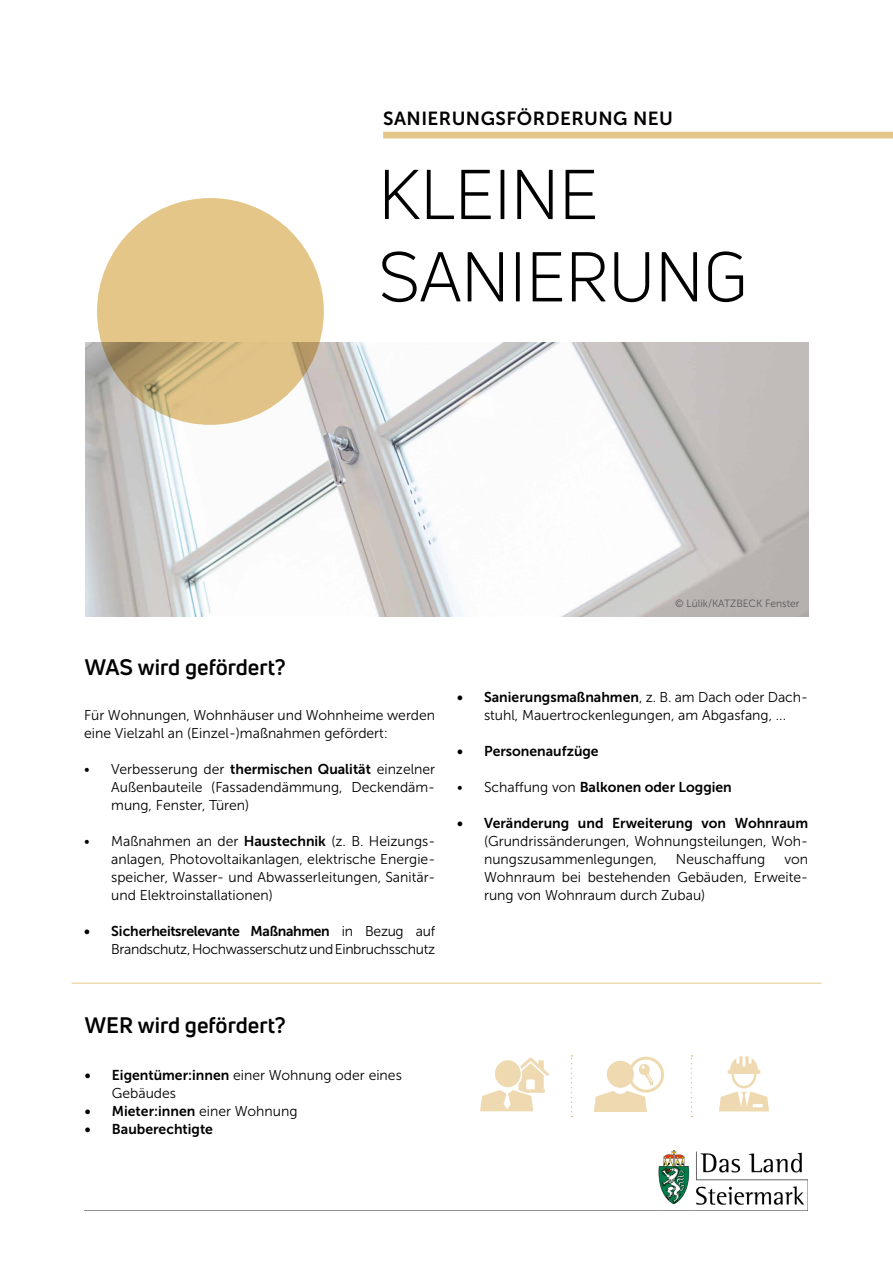
<style>
.page{position:relative;width:893px;height:1263px;background:#fff}
.page>*{position:absolute;margin:0;border:0;box-sizing:border-box;transform-origin:0 0}
.t1{font:68.85px/82.3px "Uni Neue";color:#000}
.t2{font:700 22.05px "Uni Neue";color:#000}
.t3{font:18.9px "Museo Sans 700";letter-spacing:.025em;color:#000}
.t4{font:14.25px/18px "Museo Sans 300";color:#000}
.t5{font:14.25px "Museo Sans 700";color:#000}
.t6{font:14.25px "Museo Sans 300";letter-spacing:-.025em;color:#000}
.t7{font:14.25px "Museo Sans 700";letter-spacing:-.025em;color:#000}
.t8{font:10.5px "Museo Sans 300";color:#575756}
.s1{font-family:"Museo Sans 700"}
.s2{font-family:"Museo Sans 300"}
</style>
<div class="page">
<img style="left:658px;top:1150px;width:149px;height:55px">
<div style="left:97px;top:198px;width:227px;height:227px;background:#e5c689;border-radius:50%"></div>
<img style="left:86px;top:343px;width:722px;height:273px">
<div style="left:383px;top:132px;width:510px;height:6px;background:#e5c689"></div>
<hr style="left:72px;top:983px;width:749px;height:1px;background:#e3c17e">
<svg style="left:719px;top:1056px;width:50px;height:55px"></svg>
<svg style="left:594px;top:1091px;width:53px;height:21px"></svg>
<svg style="left:630px;top:1058px;width:33px;height:33px"></svg>
<div style="left:628px;top:1056px;width:36px;height:36px;border:3px solid #e3c17e;border-radius:50%"></div>
<svg style="left:638px;top:1064px;width:15px;height:21px"></svg>
<div style="left:607px;top:1061px;width:27px;height:27px;background:#eed9b1;border-radius:50%"></div>
<svg style="left:480px;top:1057px;width:70px;height:55px"></svg>
<svg style="left:494px;top:1059px;width:27px;height:29px"></svg>
<div style="left:493px;top:1059px;width:29px;height:30px;border:2px solid #fff;border-radius:50%"></div>
<svg style="left:571px;top:1055px;width:1px;height:62px"></svg>
<svg style="left:691px;top:1055px;width:1px;height:62px"></svg>
<h3 class="t3" style="left:383px;top:108px;width:291px">SANIERUNGSFÖRDERUNG NEU</h3>
<h1 class="t1" style="left:378px;top:153px;width:370px">KLEINE<br>SANIERUNG</h1>
<h2 class="t2" style="left:85px;top:654px;width:202px">WAS wird gefördert?</h2>
<p class="t4" style="left:84px;top:706px;width:352px">Für Wohnungen, Wohnhäuser und Wohnheime werden eine Vielzahl an (Einzel-)maßnahmen gefördert:</p>
<p class="t4" style="left:111px;top:760px;width:325px;text-align:justify;text-indent:-27px">• Verbesserung der <span class="s1">thermischen Qualität</span> einzelner Außenbauteile (Fassadendämmung, Deckendäm&shy;mung, Fenster, Türen)</p>
<p class="t4" style="left:111px;top:832px;width:326px;text-align:justify;text-indent:-27px">• Maßnahmen an der <span class="s1">Haustechnik</span> (z. B. Heizungs&shy;anlagen, Photovoltaikanlagen, elektrische Energie&shy;speicher, Wasser- und Abwasserleitungen, Sanitär&shy;und Elektroinstallationen)</p>
<p class="t7" style="left:84px;top:923px;width:352px">• Sicherheitsrelevante Maßnahmen <span class="s2">in Bezug auf</span></p>
<p class="t6" style="left:111px;top:941px;width:325px">Brandschutz, Hochwasserschutz und Einbruchsschutz</p>
<p class="t8" style="left:675px;top:598px;width:126px">© Lülik/KATZBECK Fenster</p>
<p class="t5" style="left:457px;top:689px;width:353px">• Sanierungsmaßnahmen<span class="s2">, z. B. am Dach oder Dach-</span></p>
<p class="t4" style="left:484px;top:706px;width:304px">stuhl, Mauertrockenlegungen, am Abgasfang, ...</p>
<p class="t5" style="left:457px;top:743px;width:143px">• Personenaufzüge</p>
<p class="t5" style="left:457px;top:779px;width:276px"><span class="s2">• Schaffung von</span> Balkonen oder Loggien</p>
<p class="t5" style="left:457px;top:815px;width:352px">• Veränderung und Erweiterung von Wohnraum</p>
<p class="t4" style="left:484px;top:832px;width:325px">(Grundrissänderungen, Wohnungsteilungen, Woh&shy;nungszusammenlegungen,</p>
<p class="t4" style="left:676px;top:850px;width:91px">Neuschaffung</p>
<p class="t4" style="left:484px;top:850px;width:326px;text-align:justify;text-indent:300px">von Wohnraum bei bestehenden Gebäuden, Erweite&shy;rung von Wohnraum durch Zubau)</p>
<h2 class="t2" style="left:85px;top:1012px;width:202px">WER wird gefördert?</h2>
<p class="t4" style="left:112px;top:1066px;width:291px;text-indent:-27px"><span class="s1">• Eigentümer:innen</span> einer Wohnung oder eines<br>Gebäudes</p>
<p class="t5" style="left:85px;top:1103px;width:214px">• Mieter:innen <span class="s2">einer Wohnung</span></p>
<p class="t5" style="left:85px;top:1121px;width:130px">• Bauberechtigte</p>
</div>
